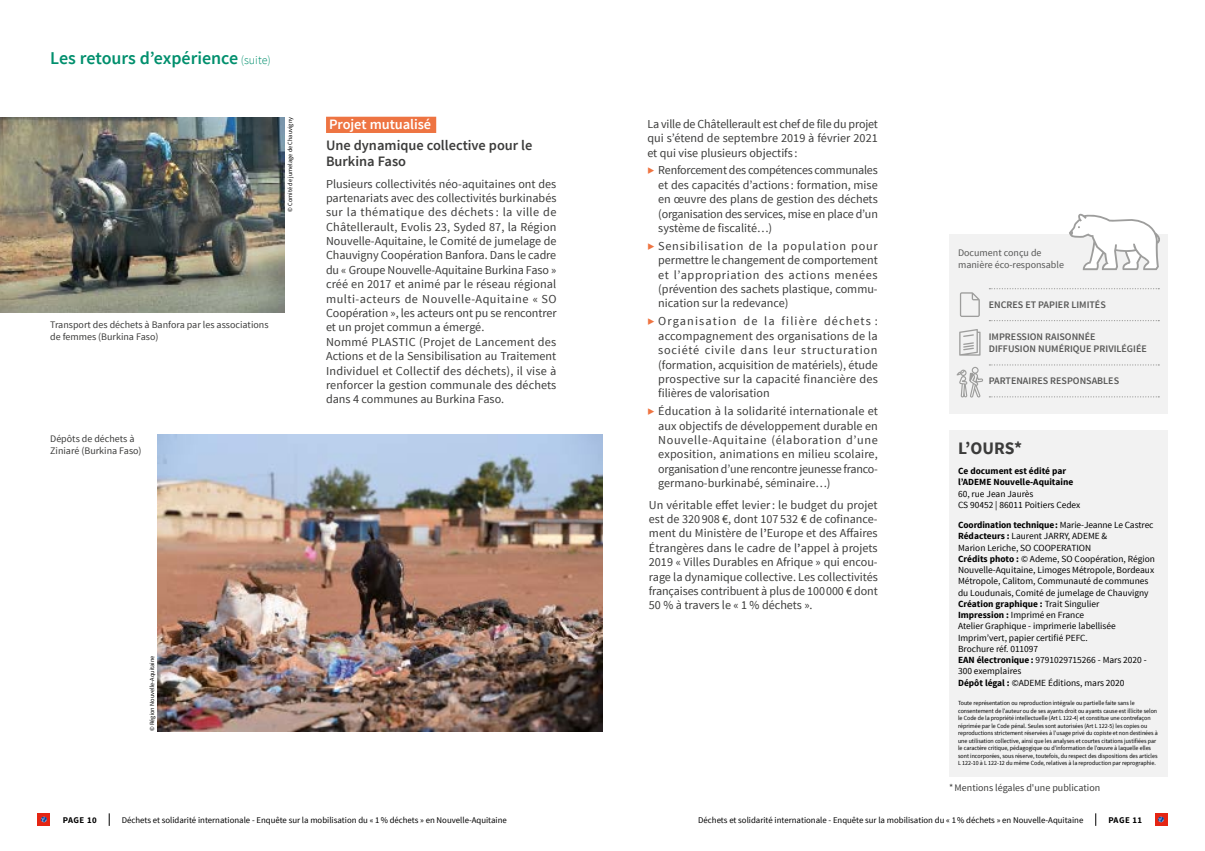
<style>
.page{position:relative;width:1205px;height:851px;background:#fff}
.page>*{position:absolute;margin:0;border:0;box-sizing:border-box;transform-origin:0 0}
.t1{font:600 18px "Source Sans Pro";letter-spacing:-.005em;color:#008f6d}
.t2{font:700 17.5px "Source Sans Pro";color:#3c3c3b}
.t3{font:600 14.38px/21px "Source Sans Pro";color:#3c3c3b}
.t4{font:12.12px/14.4px "Source Sans Pro";color:#3c3c3b;text-align:justify}
.t5{font:10px/12px "Source Sans Pro";color:#3c3c3b}
.t6{font:600 10px/12px "Source Sans Pro";color:#575756}
.t7{font:10px/12px "Source Sans Pro";color:#575756}
.t8{font:9.38px/11.2px "Source Sans Pro";color:#000}
.t9{font:700 9.38px/11.2px "Source Sans Pro";color:#000}
.t10{font:8.75px "Source Sans Pro";color:#000}
.t11{font:700 8.75px "Source Sans Pro";letter-spacing:.045em;color:#000}
.t12{font:6.25px/7.5px "Source Sans Pro";color:#000;scale:.95 1}
.t13{font:6.25px "Source Sans Pro";color:#000}
.s1{font-weight:300;font-size:12px}
.s2{color:#fff}
.s3{color:#ee7442}
.s4{font-weight:600}
.s5{font-weight:700}
</style>
<div class="page">
<svg style="left:1095px;top:813px;width:1px;height:12px"></svg>
<div style="left:1154px;top:813px;width:13px;height:12px;background:#e42513"></div>
<svg style="left:1158px;top:816px;width:6px;height:6px"></svg>
<svg style="left:109px;top:813px;width:1px;height:12px"></svg>
<div style="left:38px;top:813px;width:12px;height:12px;background:#e42513"></div>
<svg style="left:41px;top:816px;width:6px;height:6px"></svg>
<div style="left:949px;top:430px;width:218px;height:346px;background:#f2f2f2"></div>
<div style="left:949px;top:234px;width:218px;height:180px;background:#f2f2f2"></div>
<div style="left:326px;top:117px;width:110px;height:16px;background:#ee7442"></div>
<img style="left:0;top:117px;width:284px;height:195px">
<img style="left:158px;top:434px;width:444px;height:297px">
<svg style="left:960px;top:292px;width:20px;height:25px"></svg>
<svg style="left:959px;top:329px;width:21px;height:26px"></svg>
<svg style="left:956px;top:367px;width:27px;height:30px"></svg>
<svg style="left:989px;top:364px;width:170px;height:1px"></svg>
<svg style="left:989px;top:396px;width:170px;height:1px"></svg>
<svg style="left:989px;top:320px;width:170px;height:1px"></svg>
<svg style="left:989px;top:288px;width:170px;height:1px"></svg>
<svg style="left:1069px;top:213px;width:91px;height:57px"></svg>
<h1 class="t1" style="left:50px;top:46px;width:222px">Les retours d’expérience <span class="s1">(suite)</span></h1>
<p class="t13" style="left:286px;top:212px;width:96px;rotate:-90deg">© Comité de jumelage de Chauvigny</p>
<p class="t5" style="left:50px;top:319px;width:220px">Transport des déchets à Banfora par les associations de femmes (Burkina Faso)</p>
<p class="t5" style="left:50px;top:432px;width:93px">Dépôts de déchets à<br>Ziniaré (Burkina Faso)</p>
<p class="t3" style="left:326px;top:114px;width:208px"><span class="s2">Projet mutualisé</span><span class="s3">-<br></span>Une dynamique collective pour le</p>
<p class="t3" style="left:326px;top:151px;width:82px">Burkina Faso</p>
<p class="t4" style="left:326px;top:176px;width:232px;text-align:left">Plusieurs collectivités néo-aquitaines ont des partenariats avec des collectivités burkinabés sur la thématique des déchets : la ville de Châtellerault, Evolis 23, Syded 87, la Région Nouvelle-Aquitaine, le Comité de jumelage de Chauvigny Coopération Banfora. Dans le cadre du « Groupe Nouvelle-Aquitaine Burkina Faso » créé en 2017 et animé par le réseau régional multi-acteurs de Nouvelle-Aquitaine « SO Coopération », les acteurs ont pu se rencontrer et un projet commun a émergé.<br>Nommé PLASTIC (Projet de Lancement des Actions et de la Sensibilisation au Traitement Individuel et Collectif des déchets), il vise à renforcer la gestion communale des déchets dans 4 communes au Burkina Faso.</p>
<p class="t13" style="left:148px;top:731px;width:77px;rotate:-90deg">© Région Nouvelle-Aquitaine</p>
<p class="t4" style="left:647px;top:117px;width:232px">La ville de Châtellerault est chef de file du projet qui s’étend de septembre 2019 à février 2021 et qui vise plusieurs objectifs :</p>
<p class="t4" style="left:658px;top:163px;width:221px;text-indent:-11px"><span class="s3">▶</span> Renforcement des compétences communales et des capacités d’actions : formation, mise en œuvre des plans de gestion des déchets (organisation des services, mise en place d’un système de fiscalité…)</p>
<p class="t4" style="left:658px;top:239px;width:221px;text-indent:-11px"><span class="s3">▶</span> Sensibilisation de la population pour permettre le changement de comportement et l’appropriation des actions menées (prévention des sachets plastique, commu&shy;nication sur la redevance)</p>
<p class="t4" style="left:658px;top:314px;width:221px;text-indent:-11px"><span class="s3">▶</span> Organisation de la filière déchets : accompagnement des organisations de la société civile dans leur structuration (formation, acquisition de matériels), étude prospective sur la capacité financière des filières de valorisation</p>
<p class="t4" style="left:658px;top:404px;width:221px;text-indent:-11px"><span class="s3">▶</span> Éducation à la solidarité internationale et aux objectifs de développement durable en Nouvelle-Aquitaine (élaboration d’une exposition, animations en milieu scolaire, organisation d’une rencontre jeunesse franco&shy;germano-burkinabé, séminaire…)</p>
<p class="t4" style="left:649px;top:497px;width:230px">Un véritable effet levier: le budget du projet est de 320 908 €, dont 107 532 € de cofinance&shy;ment du Ministère de l<span class="s4">’</span>Europe et des Affaires Étrangères dans le cadre de l<span class="s4">’</span>appel à projets 2019 « Villes Durables en Afrique » qui encou&shy;rage la dynamique collective. Les collectivités françaises contribuent à plus de 100000 € dont 50 % à travers le « 1 % déchets ».</p>
<p class="t7" style="left:958px;top:247px;width:107px">Document conçu de manière éco-responsable</p>
<p class="t6" style="left:989px;top:299px;width:119px">ENCRES ET PAPIER LIMITÉS</p>
<p class="t6" style="left:989px;top:331px;width:159px">IMPRESSION RAISONNÉE<br>DIFFUSION NUMÉRIQUE PRIVILÉGIÉE</p>
<p class="t6" style="left:989px;top:375px;width:132px">PARTENAIRES RESPONSABLES</p>
<h2 class="t2" style="left:958px;top:437px;width:66px">L’OURS*</h2>
<p class="t9" style="left:958px;top:465px;width:117px">Ce document est édité par l’ADEME Nouvelle-Aquitaine</p>
<p class="t8" style="left:958px;top:488px;width:124px">60, rue Jean Jaurès<br>CS 90452 | 86011 Poitiers Cedex</p>
<p class="t8" style="left:958px;top:519px;width:198px"><span class="s5">Coordination technique:</span> Marie-Jeanne Le Castrec <span class="s5">Rédacteurs :</span> Laurent JARRY, ADEME &amp;<br>Marion Leriche, SO COOPERATION<br><span class="s5">Crédits photo :</span> © Ademe, SO Coopération, Région Nouvelle-Aquitaine, Limoges Métropole, Bordeaux Métropole, Calitom, Communauté de communes du Loudunais, Comité de jumelage de Chauvigny <span class="s5">Création graphique :</span> Trait Singulier<br><span class="s5">Impression :</span> Imprimé en France<br>Atelier Graphique - imprimerie labellisée Imprim’vert, papier certifié PEFC.<br>Brochure réf. 011097<br><span class="s5">EAN électronique:</span> 9791029715266 - Mars 2020 - 300 exemplaires<br><span class="s5">Dépôt légal :</span> ©ADEME Éditions, mars 2020</p>
<p class="t12" style="left:958px;top:699px;width:212px">Toute représentation ou reproduction intégrale ou partielle faite sans le consentement de l’auteur ou de ses ayants droit ou ayants cause est illicite selon le Code de la propriété intellectuelle (Art L 122-4) et constitue une contrefaçon réprimée par le Code pénal. Seules sont autorisées (Art L 122-5) les copies ou reproductions strictement réservées à l’usage privé du copiste et non destinées à une utilisation collective, ainsi que les analyses et courtes citations justifiées par le caractère critique, pédagogique ou d’information de l’œuvre à laquelle elles sont incorporées, sous réserve, toutefois, du respect des dispositions des articles L 122-10 à L 122-12 du même Code, relatives à la reproduction par reprographie.</p>
<p class="t5" style="left:949px;top:781px;width:152px">* Mentions légales d'une publication</p>
<p class="t11" style="left:63px;top:814px;width:35px">PAGE 10</p>
<p class="t10" style="left:122px;top:814px;width:386px">Déchets et solidarité internationale - Enquête sur la mobilisation du « 1% déchets » en Nouvelle-Aquitaine</p>
<p class="t10" style="left:698px;top:814px;width:386px">Déchets et solidarité internationale - Enquête sur la mobilisation du « 1% déchets » en Nouvelle-Aquitaine</p>
<p class="t11" style="left:1108px;top:814px;width:35px">PAGE 11</p>
</div>
